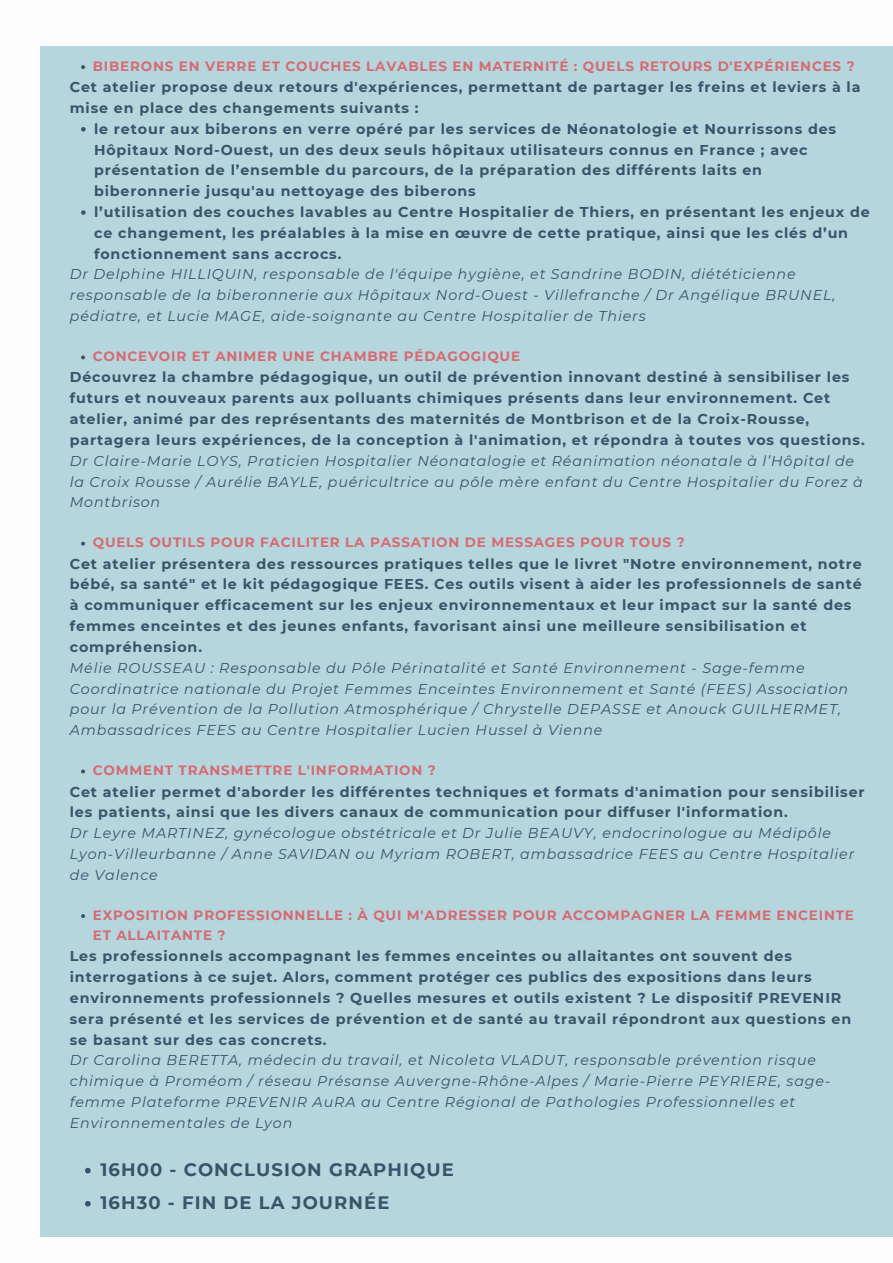
<style>
.page{position:relative;width:893px;height:1263px;background:#fff}
.page>*{position:absolute;margin:0;border:0;box-sizing:border-box;transform-origin:0 0}
.t1{font:700 18px/33.2px "Montserrat";letter-spacing:.06em;color:#3b536a}
.t2{font:700 14.25px/20.9px "Montserrat";letter-spacing:.06em;color:#3b536a}
.t3{font:italic 14.25px/20.9px "Montserrat";letter-spacing:.06em;color:#3b536a}
.t4{font:700 13.5px/20.2px "Montserrat";letter-spacing:.06em;color:#d76a73}
.t5{font:700 13.5px "Montserrat";letter-spacing:.06em;color:#d76b73}
</style>
<div class="page">
<div style="left:40px;top:46px;width:853px;height:1191px;background:#b5d6dd"></div>
<svg style="left:81px;top:65px;width:4px;height:4px"></svg>
<svg style="left:81px;top:127px;width:5px;height:5px"></svg>
<svg style="left:81px;top:210px;width:5px;height:5px"></svg>
<svg style="left:81px;top:355px;width:4px;height:4px"></svg>
<svg style="left:81px;top:542px;width:4px;height:4px"></svg>
<svg style="left:81px;top:769px;width:4px;height:4px"></svg>
<svg style="left:81px;top:914px;width:4px;height:4px"></svg>
<svg style="left:85px;top:1168px;width:6px;height:5px"></svg>
<svg style="left:85px;top:1201px;width:6px;height:5px"></svg>
<p class="t5" style="left:93px;top:56px;width:763px">BIBERONS EN VERRE ET COUCHES LAVABLES EN MATERNITÉ : QUELS RETOURS D'EXPÉRIENCES ?</p>
<p class="t2" style="left:70px;top:76px;width:792px">Cet atelier propose deux retours d'expériences, permettant de partager les freins et leviers à la</p>
<p class="t2" style="left:70px;top:97px;width:350px">mise en place des changements suivants :</p>
<p class="t2" style="left:94px;top:118px;width:743px">le retour aux biberons en verre opéré par les services de Néonatologie et Nourrissons des</p>
<p class="t2" style="left:94px;top:138px;width:715px">Hôpitaux Nord-Ouest, un des deux seuls hôpitaux utilisateurs connus en France ; avec</p>
<p class="t2" style="left:94px;top:159px;width:669px">présentation de l’ensemble du parcours, de la préparation des différents laits en</p>
<p class="t2" style="left:94px;top:180px;width:383px">biberonnerie jusqu'au nettoyage des biberons</p>
<p class="t2" style="left:94px;top:201px;width:777px">l’utilisation des couches lavables au Centre Hospitalier de Thiers, en présentant les enjeux de</p>
<p class="t2" style="left:94px;top:222px;width:755px">ce changement, les préalables à la mise en œuvre de cette pratique, ainsi que les clés d’un</p>
<p class="t2" style="left:94px;top:242px;width:249px">fonctionnement sans accrocs.</p>
<p class="t3" style="left:70px;top:263px;width:767px">Dr Delphine HILLIQUIN, responsable de l'équipe hygiène, et Sandrine BODIN, diététicienne responsable de la biberonnerie aux Hôpitaux Nord-Ouest - Villefranche / Dr Angélique BRUNEL, pédiatre, et Lucie MAGE, aide-soignante au Centre Hospitalier de Thiers</p>
<p class="t4" style="left:93px;top:345px;width:429px">CONCEVOIR ET ANIMER UNE CHAMBRE PÉDAGOGIQUE</p>
<p class="t2" style="left:70px;top:366px;width:796px">Découvrez la chambre pédagogique, un outil de prévention innovant destiné à sensibiliser les futurs et nouveaux parents aux polluants chimiques présents dans leur environnement. Cet atelier, animé par des représentants des maternités de Montbrison et de la Croix-Rousse, partagera leurs expériences, de la conception à l'animation, et répondra à toutes vos questions.</p>
<p class="t3" style="left:70px;top:450px;width:794px">Dr Claire-Marie LOYS, Praticien Hospitalier Néonatalogie et Réanimation néonatale à l’Hôpital de la Croix Rousse / Aurélie BAYLE, puéricultrice au pôle mère enfant du Centre Hospitalier du Forez à<br>Montbrison</p>
<p class="t5" style="left:93px;top:533px;width:593px">QUELS OUTILS POUR FACILITER LA PASSATION DE MESSAGES POUR TOUS ?</p>
<p class="t2" style="left:70px;top:552px;width:793px">Cet atelier présentera des ressources pratiques telles que le livret "Notre environnement, notre bébé, sa santé" et le kit pédagogique FEES. Ces outils visent à aider les professionnels de santé à communiquer efficacement sur les enjeux environnementaux et leur impact sur la santé des femmes enceintes et des jeunes enfants, favorisant ainsi une meilleure sensibilisation et compréhension.</p>
<p class="t3" style="left:70px;top:657px;width:780px">Mélie ROUSSEAU : Responsable du Pôle Périnatalité et Santé Environnement - Sage-femme Coordinatrice nationale du Projet Femmes Enceintes Environnement et Santé (FEES) Association pour la Prévention de la Pollution Atmosphérique / Chrystelle DEPASSE et Anouck GUILHERMET, Ambassadrices FEES au Centre Hospitalier Lucien Hussel à Vienne</p>
<p class="t4" style="left:93px;top:759px;width:344px">COMMENT TRANSMETTRE L'INFORMATION ?</p>
<p class="t2" style="left:70px;top:780px;width:796px">Cet atelier permet d'aborder les différentes techniques et formats d'animation pour sensibiliser les patients, ainsi que les divers canaux de communication pour diffuser l'information.</p>
<p class="t3" style="left:70px;top:822px;width:786px">Dr Leyre MARTINEZ, gynécologue obstétricale et Dr Julie BEAUVY, endocrinologue au Médipôle<br>Lyon-Villeurbanne / Anne SAVIDAN ou Myriam ROBERT, ambassadrice FEES au Centre Hospitalier de Valence</p>
<p class="t4" style="left:93px;top:904px;width:762px">EXPOSITION PROFESSIONNELLE : À QUI M'ADRESSER POUR ACCOMPAGNER LA FEMME ENCEINTE<br>ET ALLAITANTE ?</p>
<p class="t2" style="left:70px;top:945px;width:783px">Les professionnels accompagnant les femmes enceintes ou allaitantes ont souvent des interrogations à ce sujet. Alors, comment protéger ces publics des expositions dans leurs environnements professionnels ? Quelles mesures et outils existent ? Le dispositif PREVENIR sera présenté et les services de prévention et de santé au travail répondront aux questions en se basant sur des cas concrets.</p>
<p class="t3" style="left:70px;top:1049px;width:762px">Dr Carolina BERETTA, médecin du travail, et Nicoleta VLADUT, responsable prévention risque chimique à Proméom / réseau Présanse Auvergne-Rhône-Alpes / Marie-Pierre PEYRIERE, sage&shy;femme Plateforme PREVENIR AuRA au Centre Régional de Pathologies Professionnelles et Environnementales de Lyon</p>
<p class="t1" style="left:100px;top:1152px;width:355px">16H00 - CONCLUSION GRAPHIQUE<br>16H30 - FIN DE LA JOURNÉE</p>
</div>
